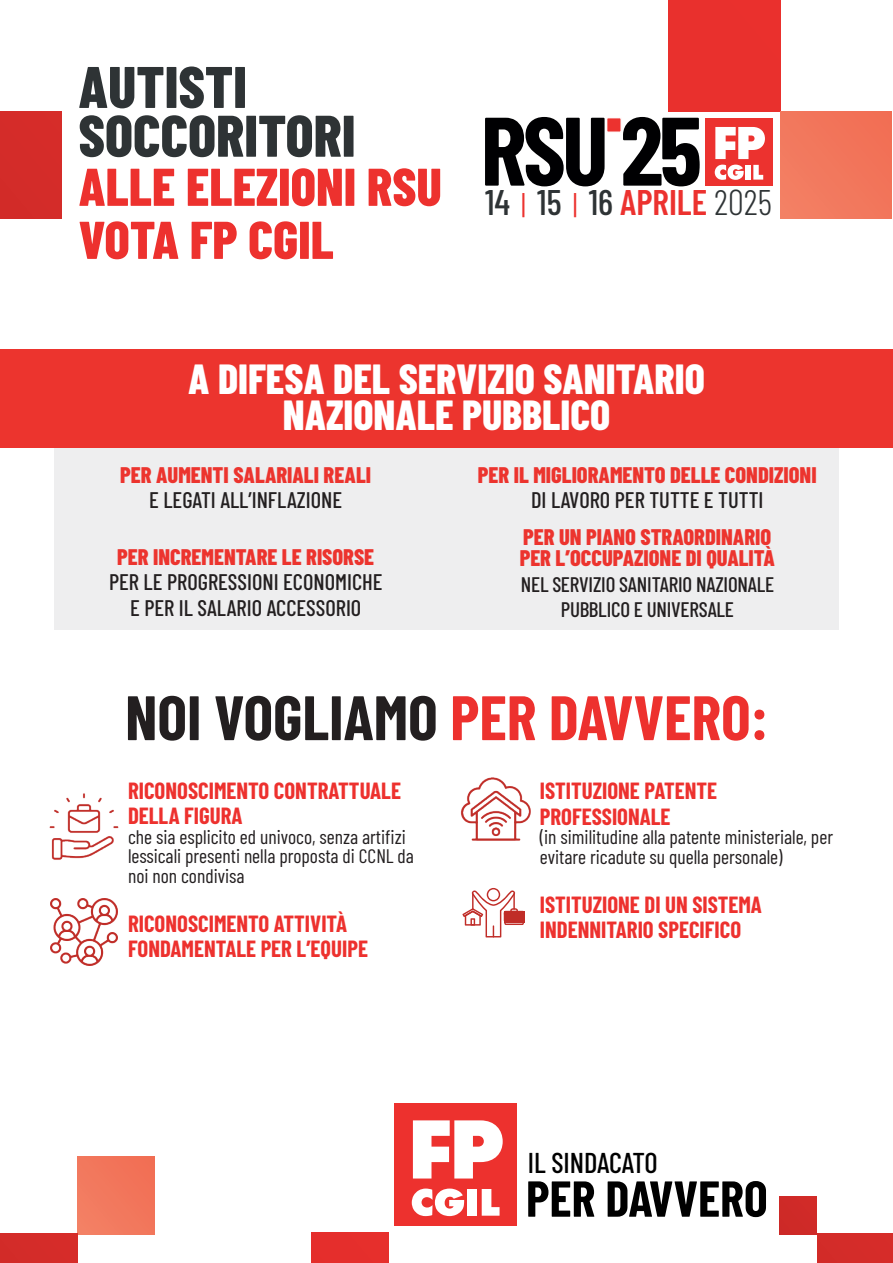
<style>
.page{position:relative;width:893px;height:1263px;background:#fff}
.page>*{position:absolute;margin:0;border:0;box-sizing:border-box;transform-origin:0 0}
.t1{font:700 62.7px "Barlow Condensed";color:#231f20}
.t2{font:800 58.5px/48.8px "Barlow Condensed";color:#2e3335}
.t3{font:800 53.1px/53.1px "Barlow Condensed";color:#ed312e}
.t4{font:700 50.4px "Barlow Condensed";color:#000}
.t5{font:800 42px/36px "Barlow Condensed";color:#fff;text-align:center}
.t6{font:500 35.55px "Barlow Condensed";color:#2e3335}
.t7{font:500 28.65px "Barlow Condensed";letter-spacing:-.005em;color:#000}
.t8{font:700 22.8px/25.5px "Barlow Condensed";color:#ed312e}
.t9{font:800 22.5px/21px "Barlow Condensed";color:#ec342e}
.t10{font:500 22.5px/25.5px "Barlow Condensed";color:#231f20;text-align:center}
.t11{font:500 21px/25.5px "Barlow Condensed";letter-spacing:-.01em;color:#231f20;text-align:center}
.t12{font:19.65px/19.5px "Barlow Condensed";color:#231f20}
.s1{font-weight:400;font-size:28.8px;color:#ec322f}
.s2{font-weight:600;color:#ec322f}
.s3{font-weight:300}
.s4{color:#ed312e}
</style>
<div class="page">
<div style="left:312px;top:1232px;width:77px;height:31px;background:#e52e2c"></div>
<div style="left:77px;top:1156px;width:77px;height:78px;background:#f2775c"></div>
<div style="left:0;top:1234px;width:77px;height:29px;background:#d42c29"></div>
<div style="left:779px;top:1196px;width:38px;height:38px;background:#cf2a28"></div>
<div style="left:817px;top:1234px;width:76px;height:29px;background:#d42c29"></div>
<div style="left:669px;top:1px;width:111px;height:111px;background:#e9302d"></div>
<div style="left:780px;top:112px;width:111px;height:106px;background:#f2775c"></div>
<div style="left:1px;top:112px;width:61px;height:106px;background:#d42c29"></div>
<div style="left:705px;top:118px;width:68px;height:67px;background:#ec322f"></div>
<svg style="left:715px;top:165px;width:29px;height:15px"></svg>
<div style="left:745px;top:165px;width:6px;height:15px;background:#fff"></div>
<svg style="left:753px;top:165px;width:10px;height:15px"></svg>
<svg style="left:715px;top:127px;width:50px;height:32px"></svg>
<svg style="left:485px;top:117px;width:120px;height:69px"></svg>
<svg style="left:623px;top:117px;width:77px;height:69px"></svg>
<div style="left:606px;top:117px;width:16px;height:16px;background:#ec322f;border:1px solid #fff"></div>
<div style="left:394px;top:1104px;width:123px;height:122px;background:#ed312e"></div>
<svg style="left:412px;top:1188px;width:52px;height:28px"></svg>
<div style="left:467px;top:1189px;width:10px;height:27px;background:#fff"></div>
<svg style="left:482px;top:1189px;width:18px;height:27px"></svg>
<svg style="left:413px;top:1120px;width:90px;height:58px"></svg>
<div style="left:54px;top:432px;width:785px;height:197px;background:#eeeeef"></div>
<div style="left:0;top:349px;width:893px;height:99px;background:#ec342e"></div>
<img style="left:51px;top:898px;width:67px;height:68px">
<img style="left:460px;top:777px;width:71px;height:64px">
<img style="left:49px;top:793px;width:70px;height:67px">
<svg style="left:462px;top:888px;width:62px;height:49px"></svg>
<h2 class="t2" style="left:78px;top:60px;width:279px">AUTISTI<br>SOCCORITORI</h2>
<h3 class="t3" style="left:79px;top:158px;width:365px">ALLE ELEZIONI RSU<br>VOTA FP CGIL</h3>
<h3 class="t6" style="left:485px;top:177px;width:288px">14 <span class="s1">|</span> 15 <span class="s1">|</span> 16 <span class="s2">APRILE</span> <span class="s3">2025</span></h3>
<h3 class="t5" style="left:188px;top:359px;width:518px">A DIFESA DEL SERVIZIO SANITARIO<br>NAZIONALE PUBBLICO</h3>
<p class="t9" style="left:120px;top:463px;width:252px">PER AUMENTI SALARIALI REALI</p>
<p class="t10" style="left:149px;top:486px;width:195px">E LEGATI ALL’INFLAZIONE</p>
<p class="t9" style="left:478px;top:463px;width:340px">PER IL MIGLIORAMENTO DELLE CONDIZIONI</p>
<p class="t10" style="left:531px;top:486px;width:234px">DI LAVORO PER TUTTE E TUTTI</p>
<p class="t9" style="left:520px;top:526px;width:257px">PER UN PIANO STRAORDINARIO<br>PER L’OCCUPAZIONE DI QUALITÀ</p>
<p class="t11" style="left:521px;top:570px;width:255px">NEL SERVIZIO SANITARIO NAZIONALE<br>PUBBLICO E UNIVERSALE</p>
<p class="t9" style="left:117px;top:545px;width:258px">PER INCREMENTARE LE RISORSE</p>
<p class="t10" style="left:109px;top:568px;width:275px">PER LE PROGRESSIONI ECONOMICHE<br>E PER IL SALARIO ACCESSORIO</p>
<h1 class="t1" style="left:125px;top:673px;width:644px">NOI VOGLIAMO <span class="s4">PER DAVVERO:</span></h1>
<p class="t8" style="left:128px;top:777px;width:275px">RICONOSCIMENTO CONTRATTUALE<br>DELLA FIGURA</p>
<p class="t12" style="left:128px;top:826px;width:287px">che sia esplicito ed univoco, senza artifizi lessicali presenti nella proposta di CCNL da noi non condivisa</p>
<p class="t8" style="left:128px;top:910px;width:241px">RICONOSCIMENTO ATTIVITÀ<br>FONDAMENTALE PER L’EQUIPE</p>
<p class="t8" style="left:540px;top:777px;width:179px">ISTITUZIONE PATENTE<br>PROFESSIONALE</p>
<p class="t12" style="left:540px;top:826px;width:295px">(in similitudine alla patente ministeriale, per evitare ricadute su quella personale)</p>
<p class="t8" style="left:540px;top:890px;width:224px">ISTITUZIONE DI UN SISTEMA<br>INDENNITARIO SPECIFICO</p>
<h3 class="t7" style="left:528px;top:1142px;width:131px">IL SINDACATO</h3>
<h3 class="t4" style="left:526px;top:1163px;width:243px">PER DAVVERO</h3>
</div>
